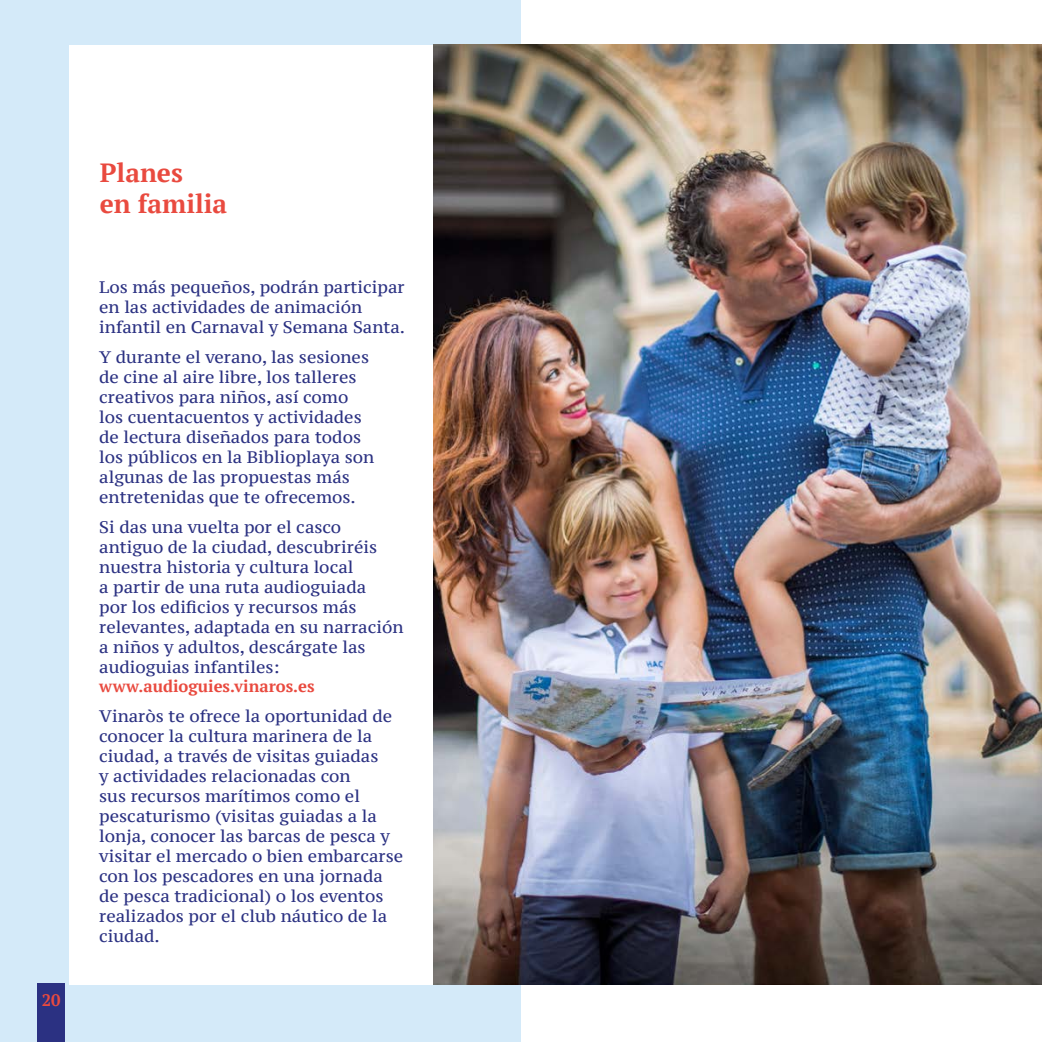
<style>
.page{position:relative;width:1042px;height:1042px;background:#fff}
.page>*{position:absolute;margin:0;border:0;box-sizing:border-box;transform-origin:0 0}
.t1{font:700 26.25px/31.5px "PT Serif";color:#e94a3f}
.t2{font:16.62px/19.9px "PT Serif Caption";color:#2b3182}
.t3{font:700 16.62px "PT Serif";color:#e94a3f}
</style>
<div class="page">
<div style="left:0;top:0;width:521px;height:1042px;background:#d4eaf9"></div>
<div style="left:69px;top:45px;width:364px;height:939px;background:#fff"></div>
<div style="left:37px;top:983px;width:28px;height:59px;background:#2b3182"></div>
<img style="left:433px;top:45px;width:609px;height:939px">
<p class="t3" style="left:42px;top:988px;width:20px">20</p>
<h1 class="t1" style="left:100px;top:156px;width:129px">Planes<br>en familia</h1>
<p class="t2" style="left:99px;top:277px;width:307px">Los más pequeños, podrán participar en las actividades de animación infantil en Carnaval y Semana Santa.</p>
<p class="t2" style="left:99px;top:347px;width:277px">Y durante el verano, las sesiones de cine al aire libre, los talleres creativos para niños, así como los cuentacuentos y actividades de lectura diseñados para todos los públicos en la Biblioplaya son algunas de las propuestas más entretenidas que te ofrecemos.</p>
<p class="t2" style="left:99px;top:517px;width:306px">Si das una vuelta por el casco antiguo de la ciudad, descubriréis nuestra historia y cultura local<br>a partir de una ruta audioguiada<br>por los edificios y recursos más relevantes, adaptada en su narración a niños y adultos, descárgate las audioguias infantiles:</p>
<p class="t3" style="left:99px;top:675px;width:217px">www.audioguies.vinaros.es</p>
<p class="t2" style="left:99px;top:706px;width:305px">Vinaròs te ofrece la oportunidad de conocer la cultura marinera de la ciudad, a través de visitas guiadas<br>y actividades relacionadas con<br>sus recursos marítimos como el pescaturismo (visitas guiadas a la lonja, conocer las barcas de pesca y visitar el mercado o bien embarcarse con los pescadores en una jornada de pesca tradicional) o los eventos realizados por el club náutico de la ciudad.</p>
</div>
